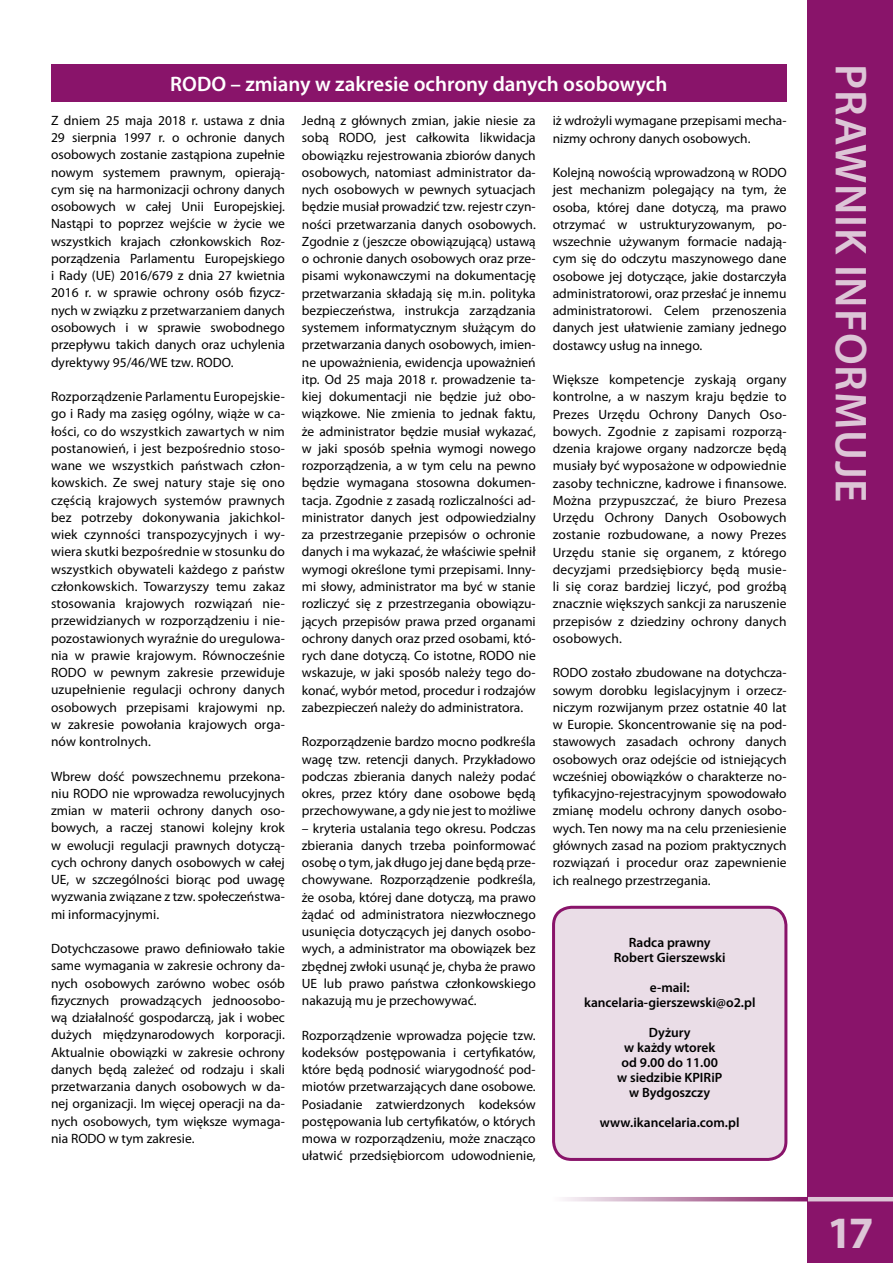
<style>
.page{position:relative;width:893px;height:1263px;background:#fff}
.page>*{position:absolute;margin:0;border:0;box-sizing:border-box;transform-origin:0 0}
.t1{font:600 45px "Myriad Pro";letter-spacing:.02em;color:#ddc6d7}
.t2{font:700 45px "Myriad Pro";color:#ddc6d7}
.t3{font:600 21px "Myriad Pro";color:#fff}
.t4{font:13.5px/17.2px "Myriad Pro";color:#000;text-align:justify}
.t5{font:600 13.5px/15px "Myriad Pro";color:#000;text-align:center}
</style>
<div class="page">
<div style="left:554px;top:907px;width:232px;height:252px;background:#eadde7;border-radius:18px"></div>
<div style="left:552px;top:906px;width:235px;height:255px;border:3px solid #89146a;border-radius:18px"></div>
<div style="left:808px;top:0;width:85px;height:1263px;background:#89146a"></div>
<hr style="left:808px;top:1197px;width:85px;height:4px;background:#ddc6d7">
<svg style="left:563px;top:1197px;width:245px;height:4px"></svg>
<div style="left:51px;top:64px;width:736px;height:38px;background:#89146a"></div>
<h2 class="t3" style="left:170px;top:70px;width:499px">RODO – zmiany w zakresie ochrony danych osobowych</h2>
<p class="t4" style="left:51px;top:112px;width:235px">Z dniem 25 maja 2018 r. ustawa z dnia 29 sierpnia 1997 r. o ochronie danych osobowych zostanie zastąpiona zupełnie nowym systemem prawnym, opierają&shy;cym się na harmonizacji ochrony danych osobowych w całej Unii Europejskiej.<br>Nastąpi to poprzez wejście w życie we wszystkich krajach członkowskich Roz&shy;porządzenia Parlamentu Europejskiego i Rady (UE) 2016/679 z dnia 27 kwietnia 2016 r. w sprawie ochrony osób fizycz&shy;nych w związku z przetwarzaniem danych osobowych i w sprawie swobodnego przepływu takich danych oraz uchylenia dyrektywy 95/46/WE tzw. RODO.</p>
<p class="t4" style="left:51px;top:388px;width:235px">Rozporządzenie Parlamentu Europejskie&shy;go i Rady ma zasięg ogólny, wiąże w ca&shy;łości, co do wszystkich zawartych w nim postanowień, i jest bezpośrednio stoso&shy;wane we wszystkich państwach człon&shy;kowskich. Ze swej natury staje się ono częścią krajowych systemów prawnych bez potrzeby dokonywania jakichkol&shy;wiek czynności transpozycyjnych i wy&shy;wiera skutki bezpośrednie w stosunku do wszystkich obywateli każdego z państw członkowskich. Towarzyszy temu zakaz stosowania krajowych rozwiązań nie&shy;przewidzianych w rozporządzeniu i nie&shy;pozostawionych wyraźnie do uregulowa&shy;nia w prawie krajowym. Równocześnie RODO w pewnym zakresie przewiduje uzupełnienie regulacji ochrony danych osobowych przepisami krajowymi np. w zakresie powołania krajowych orga&shy;nów kontrolnych.</p>
<p class="t4" style="left:51px;top:767px;width:235px">Wbrew dość powszechnemu przekona&shy;niu RODO nie wprowadza rewolucyjnych zmian w materii ochrony danych oso&shy;bowych, a raczej stanowi kolejny krok w ewolucji regulacji prawnych dotyczą&shy;cych ochrony danych osobowych w całej UE, w szczególności biorąc pod uwagę wyzwania związane z tzw. społeczeństwa&shy;mi informacyjnymi.</p>
<p class="t4" style="left:51px;top:940px;width:235px">Dotychczasowe prawo definiowało takie same wymagania w zakresie ochrony da&shy;nych osobowych zarówno wobec osób fizycznych prowadzących jednoosobo&shy;wą działalność gospodarczą, jak i wobec dużych międzynarodowych korporacji.<br>Aktualnie obowiązki w zakresie ochrony danych będą zależeć od rodzaju i skali przetwarzania danych osobowych w da&shy;nej organizacji. Im więcej operacji na da&shy;nych osobowych, tym większe wymaga&shy;nia RODO w tym zakresie.</p>
<p class="t4" style="left:302px;top:112px;width:235px">Jedną z głównych zmian, jakie niesie za sobą RODO, jest całkowita likwidacja obowiązku rejestrowania zbiorów danych osobowych, natomiast administrator da&shy;nych osobowych w pewnych sytuacjach będzie musiał prowadzić tzw. rejestr czyn&shy;ności przetwarzania danych osobowych.<br>Zgodnie z (jeszcze obowiązującą) ustawą o ochronie danych osobowych oraz prze&shy;pisami wykonawczymi na dokumentację przetwarzania składają się m.in. polityka bezpieczeństwa, instrukcja zarządzania systemem informatycznym służącym do przetwarzania danych osobowych, imien&shy;ne upoważnienia, ewidencja upoważnień itp. Od 25 maja 2018 r. prowadzenie ta&shy;kiej dokumentacji nie będzie już obo&shy;wiązkowe. Nie zmienia to jednak faktu, że administrator będzie musiał wykazać, w jaki sposób spełnia wymogi nowego rozporządzenia, a w tym celu na pewno będzie wymagana stosowna dokumen&shy;tacja. Zgodnie z zasadą rozliczalności ad&shy;ministrator danych jest odpowiedzialny za przestrzeganie przepisów o ochronie danych i ma wykazać, że właściwie spełnił wymogi określone tymi przepisami. Inny&shy;mi słowy, administrator ma być w stanie rozliczyć się z przestrzegania obowiązu&shy;jących przepisów prawa przed organami ochrony danych oraz przed osobami, któ&shy;rych dane dotyczą. Co istotne, RODO nie wskazuje, w jaki sposób należy tego do&shy;konać, wybór metod, procedur i rodzajów zabezpieczeń należy do administratora.</p>
<p class="t4" style="left:302px;top:733px;width:235px">Rozporządzenie bardzo mocno podkreśla wagę tzw. retencji danych. Przykładowo podczas zbierania danych należy podać okres, przez który dane osobowe będą przechowywane, a gdy nie jest to możliwe</p>
<p class="t4" style="left:302px;top:819px;width:235px">– kryteria ustalania tego okresu. Podczas zbierania danych trzeba poinformować osobę o tym, jak długo jej dane będą prze&shy;chowywane. Rozporządzenie podkreśla, że osoba, której dane dotyczą, ma prawo żądać od administratora niezwłocznego usunięcia dotyczących jej danych osobo&shy;wych, a administrator ma obowiązek bez zbędnej zwłoki usunąć je, chyba że prawo UE lub prawo państwa członkowskiego nakazują mu je przechowywać.</p>
<p class="t4" style="left:302px;top:1026px;width:235px">Rozporządzenie wprowadza pojęcie tzw. kodeksów postępowania i certyfikatów, które będą podnosić wiarygodność pod&shy;miotów przetwarzających dane osobowe.<br>Posiadanie zatwierdzonych kodeksów postępowania lub certyfikatów, o których mowa w rozporządzeniu, może znacząco ułatwić przedsiębiorcom udowodnienie,</p>
<p class="t4" style="left:553px;top:112px;width:235px">iż wdrożyli wymagane przepisami mecha&shy;nizmy ochrony danych osobowych.</p>
<p class="t4" style="left:553px;top:164px;width:235px">Kolejną nowością wprowadzoną w RODO jest mechanizm polegający na tym, że osoba, której dane dotyczą, ma prawo otrzymać w ustrukturyzowanym, po&shy;wszechnie używanym formacie nadają&shy;cym się do odczytu maszynowego dane osobowe jej dotyczące, jakie dostarczyła administratorowi, oraz przesłać je innemu administratorowi. Celem przenoszenia danych jest ułatwienie zamiany jednego dostawcy usług na innego.</p>
<p class="t4" style="left:553px;top:371px;width:235px">Większe kompetencje zyskają organy kontrolne, a w naszym kraju będzie to Prezes Urzędu Ochrony Danych Oso&shy;bowych. Zgodnie z zapisami rozporzą&shy;dzenia krajowe organy nadzorcze będą musiały być wyposażone w odpowiednie zasoby techniczne, kadrowe i finansowe.<br>Można przypuszczać, że biuro Prezesa Urzędu Ochrony Danych Osobowych zostanie rozbudowane, a nowy Prezes Urzędu stanie się organem, z którego decyzjami przedsiębiorcy będą musie&shy;li się coraz bardziej liczyć, pod groźbą znacznie większych sankcji za naruszenie przepisów z dziedziny ochrony danych osobowych.</p>
<p class="t4" style="left:553px;top:664px;width:235px">RODO zostało zbudowane na dotychcza&shy;sowym dorobku legislacyjnym i orzecz&shy;niczym rozwijanym przez ostatnie 40 lat w Europie. Skoncentrowanie się na pod&shy;stawowych zasadach ochrony danych osobowych oraz odejście od istniejących wcześniej obowiązków o charakterze no&shy;tyfikacyjno-rejestracyjnym spowodowało zmianę modelu ochrony danych osobo&shy;wych. Ten nowy ma na celu przeniesienie głównych zasad na poziom praktycznych rozwiązań i procedur oraz zapewnienie ich realnego przestrzegania.</p>
<p class="t5" style="left:614px;top:934px;width:113px">Radca prawny<br>Robert Gierszewski</p>
<p class="t5" style="left:584px;top:979px;width:173px">e-mail: kancelaria-gierszewski@o2.pl</p>
<p class="t5" style="left:617px;top:1024px;width:107px">Dyżury<br>w każdy wtorek od 9.00 do 11.00 w siedzibie KPIRiP w Bydgoszczy</p>
<p class="t5" style="left:600px;top:1114px;width:141px">www.ikancelaria.com.pl</p>
<h1 class="t1" style="left:880px;top:64px;width:440px;rotate:90deg">PRAWNIK INFORMUJE</h1>
<h1 class="t2" style="left:827px;top:1203px;width:48px">17</h1>
</div>
